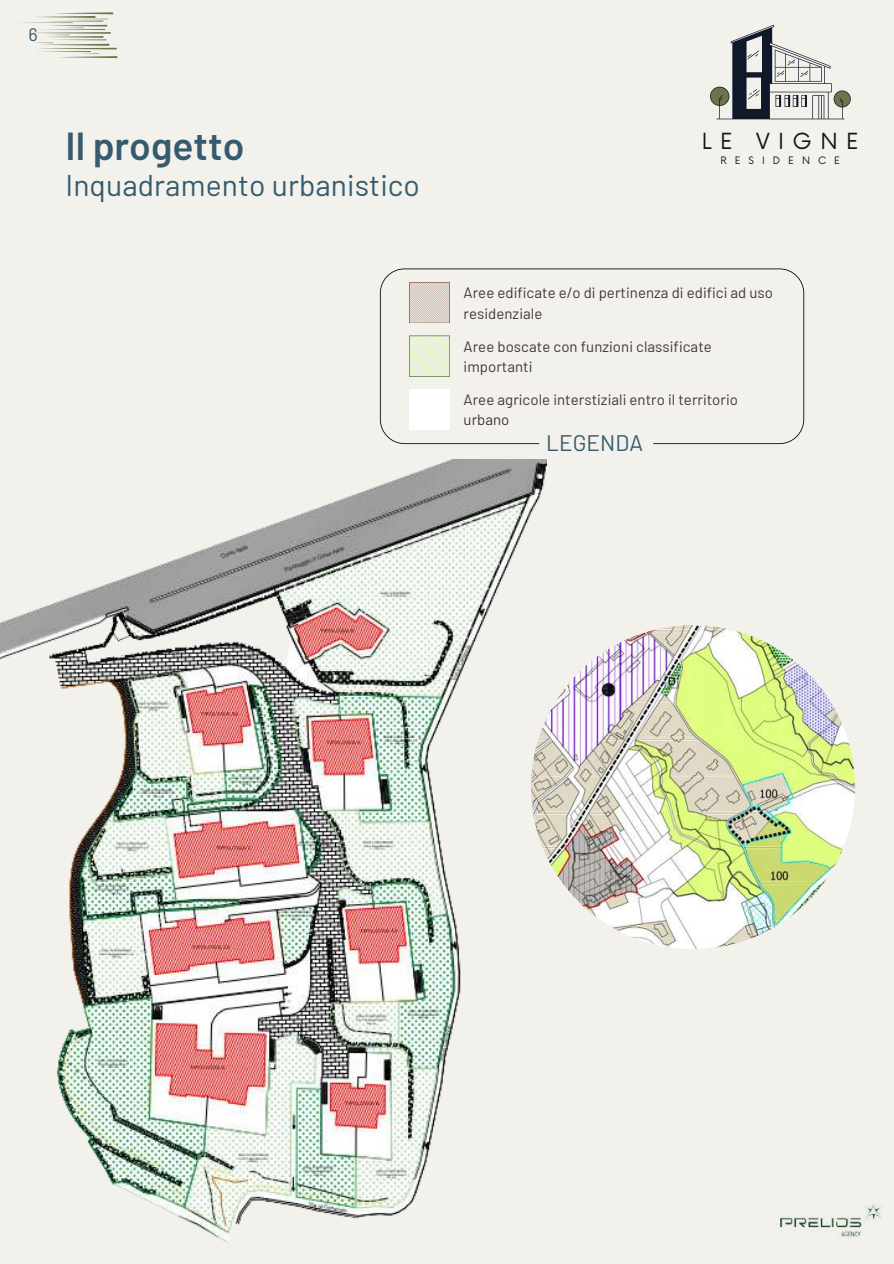
<style>
.page{position:relative;width:894px;height:1264px;background:#fff}
.page>*{position:absolute;margin:0;border:0;box-sizing:border-box;transform-origin:0 0}
.t1{font:600 39px "Barlow";color:#365b6d}
.t2{font:30px "Barlow";letter-spacing:.005em;color:#365b6d}
.t3{font:22.5px "Barlow";letter-spacing:.005em;color:#365b6d}
.t4{font:21.6px "Now";letter-spacing:.385em;color:#151717}
.t5{font:18px "Barlow";color:#365b6d}
.t6{font:15px/20.2px "Barlow";letter-spacing:.005em;color:#413833}
.t7{font:10.05px "Now";letter-spacing:.8em;color:#151717}
</style>
<div class="page">
<div style="left:0;top:0;width:893px;height:1263px;background:#f2f1ec"></div>
<svg style="left:710px;top:25px;width:140px;height:94px"></svg>
<svg style="left:20px;top:12px;width:97px;height:46px"></svg>
<img style="left:0;top:460px;width:546px;height:783px">
<img style="left:531px;top:625px;width:323px;height:324px;border-radius:50%">
<svg style="left:380px;top:268px;width:424px;height:176px"></svg>
<img style="left:780px;top:1203px;width:102px;height:35px">
<p class="t5" style="left:29px;top:23px;width:11px">6</p>
<h1 class="t1" style="left:65px;top:121px;width:180px">Il progetto</h1>
<h2 class="t2" style="left:65px;top:166px;width:356px">Inquadramento urbanistico</h2>
<h3 class="t4" style="left:701px;top:130px;width:158px">LE VIGNE</h3>
<p class="t7" style="left:720px;top:154px;width:121px">RESIDENCE</p>
<p class="t6" style="left:463px;top:282px;width:311px">Aree edificate e/o di pertinenza di edifici ad uso residenziale</p>
<p class="t6" style="left:463px;top:335px;width:250px">Aree boscate con funzioni classificate importanti</p>
<p class="t6" style="left:463px;top:389px;width:276px">Aree agricole interstiziali entro il territorio urbano</p>
<h3 class="t3" style="left:546px;top:428px;width:98px">LEGENDA</h3>
</div>
